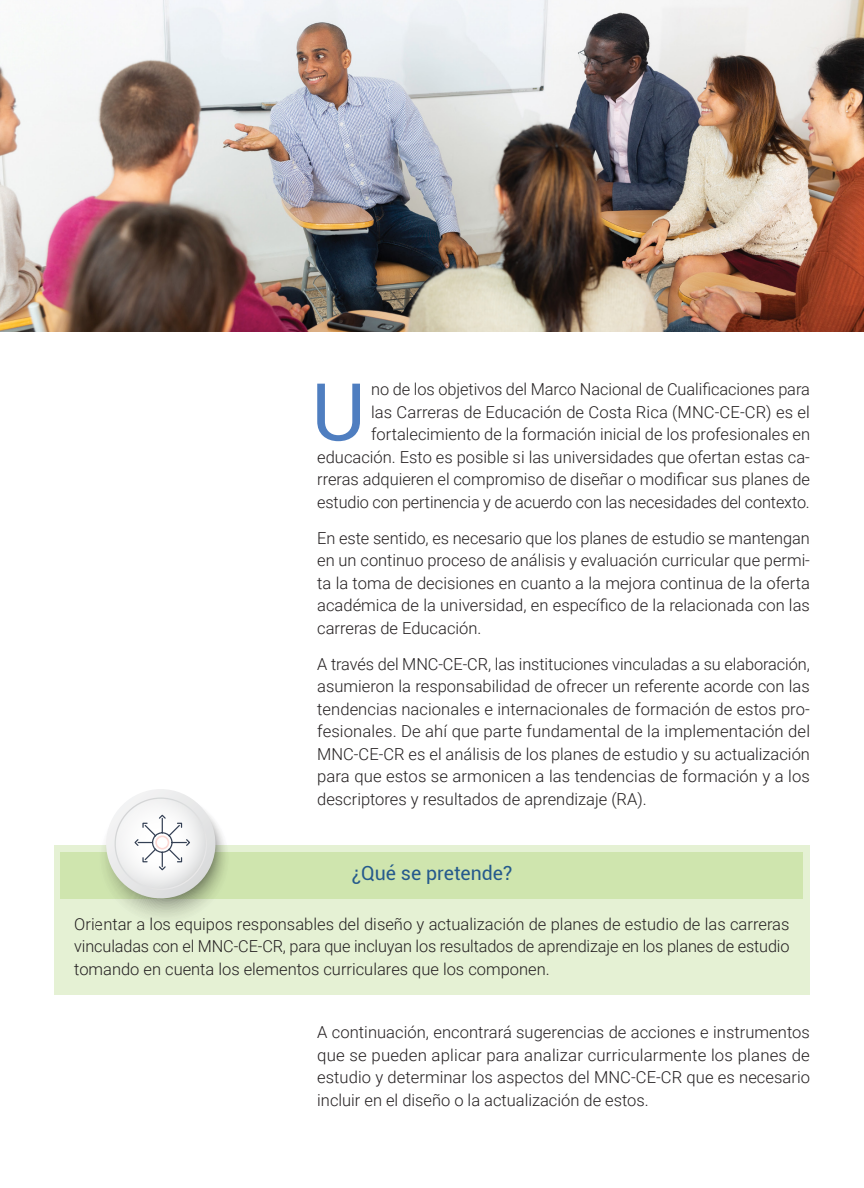
<style>
.page{position:relative;width:864px;height:1188px;background:#fff}
.page>*{position:absolute;margin:0;border:0;box-sizing:border-box;transform-origin:0 0}
.t1{font:79.8px "Roboto";color:#4f7ec0}
.t2{font:19.5px "Roboto";color:#255a8c}
.t3{font:300 16.5px/22.5px "Roboto";color:#231f20;text-align:justify}
</style>
<div class="page">
<img style="left:0;top:0;width:864px;height:331px">
<div style="left:54px;top:845px;width:756px;height:150px;background:#e5f1d4"></div>
<div style="left:61px;top:852px;width:742px;height:46px;background:#cfe5ae"></div>
<svg style="left:96px;top:793px;width:136px;height:125px"></svg>
<p class="t3" style="left:317px;top:378px;width:494px;text-align:right">no de los objetivos del Marco Nacional de Cualificaciones para<br>las Carreras de Educación de Costa Rica (MNC-CE-CR) es el fortalecimiento de la formación inicial de los profesionales en educación. Esto es posible si las universidades que ofertan estas ca&shy;rreras adquieren el compromiso de diseñar o modificar sus planes de estudio con pertinencia y de acuerdo con las necesidades del contexto.</p>
<p class="t3" style="left:317px;top:526px;width:494px">En este sentido, es necesario que los planes de estudio se mantengan en un continuo proceso de análisis y evaluación curricular que permi&shy;ta la toma de decisiones en cuanto a la mejora continua de la oferta académica de la universidad, en específico de la relacionada con las carreras de Educación.</p>
<p class="t3" style="left:317px;top:652px;width:494px">A través del MNC-CE-CR, las instituciones vinculadas a su elaboración, asumieron la responsabilidad de ofrecer un referente acorde con las tendencias nacionales e internacionales de formación de estos pro&shy;fesionales. De ahí que parte fundamental de la implementación del MNC-CE-CR es el análisis de los planes de estudio y su actualización para que estos se armonicen a las tendencias de formación y a los descriptores y resultados de aprendizaje (RA).</p>
<h1 class="t1" style="left:312px;top:356px;width:56px">U</h1>
<p class="t2" style="left:352px;top:860px;width:162px">¿Qué se pretende?</p>
<p class="t3" style="left:74px;top:912px;width:717px">Orientar a los equipos responsables del diseño y actualización de planes de estudio de las carreras vinculadas con el MNC-CE-CR, para que incluyan los resultados de aprendizaje en los planes de estudio tomando en cuenta los elementos curriculares que los componen.</p>
<p class="t3" style="left:317px;top:1021px;width:494px">A continuación, encontrará sugerencias de acciones e instrumentos que se pueden aplicar para analizar curricularmente los planes de estudio y determinar los aspectos del MNC-CE-CR que es necesario incluir en el diseño o la actualización de estos.</p>
</div>
